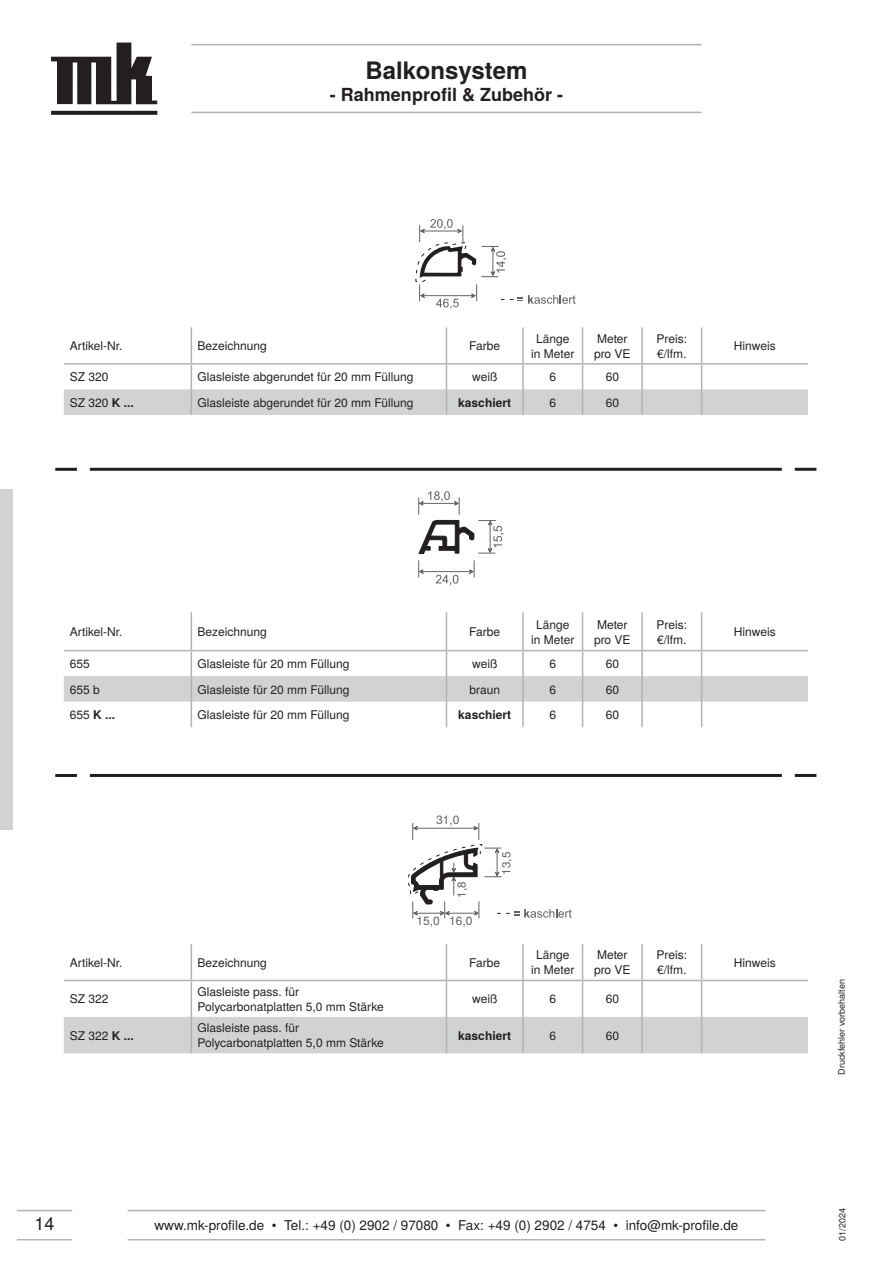
<style>
.page{position:relative;width:893px;height:1263px;background:#fff}
.page>*{position:absolute;margin:0;border:0;box-sizing:border-box;transform-origin:0 0}
.t1{font:700 24px "Te X Gyre Heros";color:#231f20}
.t2{font:700 18px "Te X Gyre Heros";color:#231f20}
.t3{font:18px "Te X Gyre Heros";color:#231f20}
.t4{font:13.5px "Te X Gyre Heros";color:#231f20}
.t5{font:12px/15px "Te X Gyre Heros";color:#231f20}
.t6{font:700 12px "Te X Gyre Heros";color:#231f20}
.t7{font:12px "Te X Gyre Heros";color:#636366}
.t8{font:11.7px "Te X Gyre Heros";color:#636366}
.t9{font:9px "Te X Gyre Heros";color:#231f20}
.s1{font-weight:700}
.s2{font-weight:400}
</style>
<div class="page">
<hr style="left:191px;top:44px;width:511px;height:1px;background:#b2b3b7">
<hr style="left:191px;top:112px;width:511px;height:1px;background:#b2b3b7">
<svg style="left:51px;top:111px;width:106px;height:4px"></svg>
<svg style="left:51px;top:43px;width:106px;height:61px"></svg>
<hr style="left:128px;top:1210px;width:637px;height:1px;background:#b2b3b7">
<hr style="left:128px;top:1239px;width:637px;height:1px;background:#b2b3b7">
<hr style="left:17px;top:1210px;width:55px;height:1px;background:#b2b3b7">
<hr style="left:17px;top:1239px;width:55px;height:1px;background:#b2b3b7">
<svg style="left:64px;top:651px;width:744px;height:76px"></svg>
<hr style="left:191px;top:612px;width:1px;height:38px;background:#b2b3b7">
<hr style="left:446px;top:612px;width:1px;height:38px;background:#b2b3b7">
<hr style="left:522px;top:612px;width:2px;height:38px;background:#b2b3b7">
<hr style="left:582px;top:612px;width:1px;height:38px;background:#b2b3b7">
<hr style="left:641px;top:612px;width:2px;height:38px;background:#b2b3b7">
<hr style="left:64px;top:650px;width:127px;height:1px;background:#b2b3b7">
<hr style="left:191px;top:650px;width:255px;height:1px;background:#b2b3b7">
<hr style="left:446px;top:650px;width:77px;height:1px;background:#b2b3b7">
<hr style="left:523px;top:650px;width:60px;height:1px;background:#b2b3b7">
<hr style="left:583px;top:650px;width:59px;height:1px;background:#b2b3b7">
<hr style="left:642px;top:650px;width:60px;height:1px;background:#b2b3b7">
<hr style="left:701px;top:612px;width:1px;height:38px;background:#b2b3b7">
<hr style="left:702px;top:650px;width:106px;height:1px;background:#b2b3b7">
<hr style="left:420px;top:571px;width:53px;height:1px;background:#636366">
<svg style="left:466px;top:561px;width:9px;height:16px"></svg>
<svg style="left:418px;top:561px;width:9px;height:16px"></svg>
<svg style="left:436px;top:575px;width:22px;height:10px"></svg>
<svg style="left:418px;top:491px;width:42px;height:23px"></svg>
<svg style="left:418px;top:520px;width:86px;height:34px"></svg>
<hr style="left:90px;top:774px;width:692px;height:3px;background:#231f20">
<hr style="left:55px;top:774px;width:22px;height:3px;background:#231f20">
<hr style="left:795px;top:774px;width:21px;height:3px;background:#231f20">
<div style="left:64px;top:1017px;width:744px;height:36px;background:#d1d2d4"></div>
<hr style="left:191px;top:981px;width:1px;height:36px;background:#b2b3b7">
<hr style="left:446px;top:981px;width:1px;height:36px;background:#b2b3b7">
<hr style="left:522px;top:981px;width:2px;height:36px;background:#b2b3b7">
<hr style="left:582px;top:981px;width:1px;height:36px;background:#b2b3b7">
<hr style="left:641px;top:981px;width:2px;height:36px;background:#b2b3b7">
<hr style="left:701px;top:981px;width:1px;height:36px;background:#b2b3b7">
<hr style="left:191px;top:1017px;width:1px;height:36px;background:#b2b3b7">
<hr style="left:446px;top:1017px;width:1px;height:36px;background:#b2b3b7">
<hr style="left:522px;top:1017px;width:2px;height:36px;background:#b2b3b7">
<hr style="left:582px;top:1017px;width:1px;height:36px;background:#b2b3b7">
<hr style="left:641px;top:1017px;width:2px;height:36px;background:#b2b3b7">
<hr style="left:701px;top:1017px;width:1px;height:36px;background:#b2b3b7">
<hr style="left:191px;top:944px;width:1px;height:36px;background:#b2b3b7">
<hr style="left:446px;top:944px;width:1px;height:36px;background:#b2b3b7">
<hr style="left:522px;top:944px;width:2px;height:36px;background:#b2b3b7">
<hr style="left:582px;top:944px;width:1px;height:36px;background:#b2b3b7">
<hr style="left:641px;top:944px;width:2px;height:36px;background:#b2b3b7">
<hr style="left:64px;top:980px;width:127px;height:1px;background:#b2b3b7">
<hr style="left:191px;top:980px;width:255px;height:1px;background:#b2b3b7">
<hr style="left:446px;top:980px;width:77px;height:1px;background:#b2b3b7">
<hr style="left:523px;top:980px;width:60px;height:1px;background:#b2b3b7">
<hr style="left:583px;top:980px;width:59px;height:1px;background:#b2b3b7">
<hr style="left:642px;top:980px;width:60px;height:1px;background:#b2b3b7">
<hr style="left:701px;top:944px;width:1px;height:36px;background:#b2b3b7">
<hr style="left:702px;top:980px;width:106px;height:1px;background:#b2b3b7">
<svg style="left:408px;top:823px;width:164px;height:95px"></svg>
<svg style="left:64px;top:365px;width:744px;height:50px"></svg>
<hr style="left:191px;top:327px;width:1px;height:36px;background:#b2b3b7">
<hr style="left:446px;top:327px;width:1px;height:36px;background:#b2b3b7">
<hr style="left:522px;top:327px;width:2px;height:36px;background:#b2b3b7">
<hr style="left:582px;top:327px;width:1px;height:36px;background:#b2b3b7">
<hr style="left:641px;top:327px;width:2px;height:36px;background:#b2b3b7">
<hr style="left:64px;top:363px;width:127px;height:2px;background:#b2b3b7">
<hr style="left:191px;top:363px;width:255px;height:2px;background:#b2b3b7">
<hr style="left:446px;top:363px;width:77px;height:2px;background:#b2b3b7">
<hr style="left:523px;top:363px;width:60px;height:2px;background:#b2b3b7">
<hr style="left:583px;top:363px;width:59px;height:2px;background:#b2b3b7">
<hr style="left:642px;top:363px;width:60px;height:2px;background:#b2b3b7">
<hr style="left:701px;top:327px;width:1px;height:36px;background:#b2b3b7">
<hr style="left:702px;top:363px;width:106px;height:2px;background:#b2b3b7">
<svg style="left:415px;top:219px;width:161px;height:90px"></svg>
<hr style="left:90px;top:468px;width:692px;height:3px;background:#231f20">
<hr style="left:55px;top:468px;width:22px;height:3px;background:#231f20">
<hr style="left:795px;top:468px;width:21px;height:3px;background:#231f20">
<div style="left:0;top:489px;width:13px;height:340px;background:#d1d2d4"></div>
<h1 class="t1" style="left:366px;top:52px;width:163px">Balkonsystem</h1>
<h2 class="t2" style="left:330px;top:81px;width:235px">- Rahmenprofil &amp; Zubehör -</h2>
<p class="t5" style="left:70px;top:338px;width:54px">Artikel-Nr.</p>
<p class="t5" style="left:197px;top:338px;width:71px">Bezeichnung</p>
<p class="t5" style="left:469px;top:338px;width:32px">Farbe</p>
<p class="t5" style="left:531px;top:330px;width:45px;text-align:center">Länge in Meter</p>
<p class="t5" style="left:594px;top:330px;width:38px">Meter pro VE</p>
<p class="t5" style="left:657px;top:330px;width:32px">Preis: €/lfm.</p>
<p class="t5" style="left:734px;top:338px;width:43px">Hinweis</p>
<p class="t5" style="left:70px;top:369px;width:40px">SZ 320</p>
<p class="t5" style="left:197px;top:369px;width:218px">Glasleiste abgerundet für 20 mm Füllung</p>
<p class="t5" style="left:472px;top:369px;width:27px">weiß</p>
<p class="t5" style="left:549px;top:369px;width:8px">6</p>
<p class="t5" style="left:606px;top:369px;width:15px">60</p>
<p class="t5" style="left:70px;top:394px;width:66px">SZ 320 <span class="s1">K ...</span></p>
<p class="t5" style="left:197px;top:394px;width:218px">Glasleiste abgerundet für 20 mm Füllung</p>
<p class="t6" style="left:458px;top:393px;width:54px">kaschiert</p>
<p class="t5" style="left:549px;top:394px;width:8px">6</p>
<p class="t5" style="left:606px;top:394px;width:15px">60</p>
<p class="t5" style="left:70px;top:623px;width:54px">Artikel-Nr.</p>
<p class="t5" style="left:197px;top:623px;width:71px">Bezeichnung</p>
<p class="t5" style="left:469px;top:623px;width:32px">Farbe</p>
<p class="t5" style="left:531px;top:616px;width:45px;text-align:center">Länge in Meter</p>
<p class="t5" style="left:594px;top:616px;width:38px">Meter pro VE</p>
<p class="t5" style="left:657px;top:616px;width:32px">Preis: €/lfm.</p>
<p class="t5" style="left:734px;top:623px;width:43px">Hinweis</p>
<p class="t5" style="left:70px;top:655px;width:22px">655</p>
<p class="t5" style="left:197px;top:655px;width:154px">Glasleiste für 20 mm Füllung</p>
<p class="t5" style="left:472px;top:655px;width:27px">weiß</p>
<p class="t5" style="left:549px;top:655px;width:8px">6</p>
<p class="t5" style="left:606px;top:655px;width:15px">60</p>
<p class="t5" style="left:70px;top:681px;width:32px">655 b</p>
<p class="t5" style="left:197px;top:681px;width:154px">Glasleiste für 20 mm Füllung</p>
<p class="t5" style="left:469px;top:681px;width:32px">braun</p>
<p class="t5" style="left:549px;top:681px;width:8px">6</p>
<p class="t5" style="left:606px;top:681px;width:15px">60</p>
<p class="t6" style="left:70px;top:706px;width:47px"><span class="s2">655</span> K ...</p>
<p class="t5" style="left:197px;top:706px;width:154px">Glasleiste für 20 mm Füllung</p>
<p class="t6" style="left:458px;top:706px;width:54px">kaschiert</p>
<p class="t5" style="left:549px;top:706px;width:8px">6</p>
<p class="t5" style="left:606px;top:706px;width:15px">60</p>
<p class="t7" style="left:436px;top:810px;width:25px">31,0</p>
<p class="t8" style="left:452px;top:898px;width:18px;rotate:-90deg">1,8</p>
<p class="t7" style="left:417px;top:911px;width:57px">15,0 16,0</p>
<p class="t8" style="left:497px;top:874px;width:24px;rotate:-90deg">13,5</p>
<p class="t5" style="left:70px;top:954px;width:54px">Artikel-Nr.</p>
<p class="t5" style="left:197px;top:954px;width:71px">Bezeichnung</p>
<p class="t5" style="left:469px;top:954px;width:32px">Farbe</p>
<p class="t5" style="left:531px;top:947px;width:45px;text-align:center">Länge in Meter</p>
<p class="t5" style="left:594px;top:947px;width:38px">Meter pro VE</p>
<p class="t5" style="left:657px;top:947px;width:32px">Preis: €/lfm.</p>
<p class="t5" style="left:734px;top:954px;width:43px">Hinweis</p>
<p class="t5" style="left:70px;top:991px;width:40px">SZ 322</p>
<p class="t5" style="left:197px;top:983px;width:188px">Glasleiste pass. für<br>Polycarbonatplatten 5,0 mm Stärke</p>
<p class="t5" style="left:472px;top:991px;width:27px">weiß</p>
<p class="t5" style="left:549px;top:991px;width:8px">6</p>
<p class="t5" style="left:606px;top:991px;width:15px">60</p>
<p class="t5" style="left:70px;top:1027px;width:66px">SZ 322 <span class="s1">K ...</span></p>
<p class="t5" style="left:197px;top:1019px;width:188px">Glasleiste pass. für<br>Polycarbonatplatten 5,0 mm Stärke</p>
<p class="t6" style="left:458px;top:1026px;width:54px">kaschiert</p>
<p class="t5" style="left:549px;top:1027px;width:8px">6</p>
<p class="t5" style="left:606px;top:1027px;width:15px">60</p>
<p class="t9" style="left:834px;top:1074px;width:97px;rotate:-90deg">Druckfehler vorbehalten</p>
<h2 class="t3" style="left:35px;top:1210px;width:22px">14</h2>
<p class="t4" style="left:155px;top:1215px;width:585px">www.mk-profile.de • Tel.: +49 (0) 2902 / 97080 • Fax: +49 (0) 2902 / 4754 • info@mk-profile.de</p>
<p class="t9" style="left:835px;top:1241px;width:34px;rotate:-90deg">01/2024</p>
</div>
